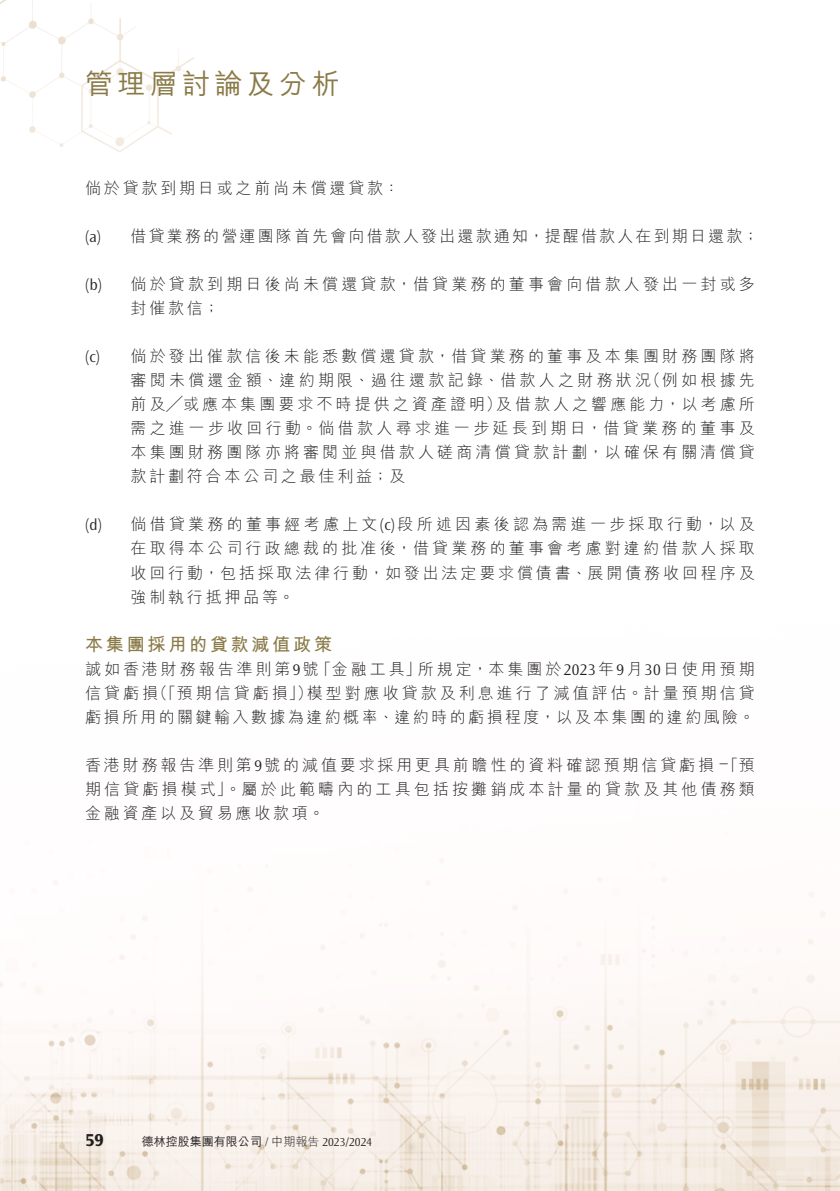
<style>
.page{position:relative;width:840px;height:1191px;background:#fff}
.page>*{position:absolute;margin:0;border:0;box-sizing:border-box;transform-origin:0 0}
.t1{font:500 28px "M Hei HK";letter-spacing:.155em;color:#897a47}
.t2{font:700 18px "M Hei HK";letter-spacing:.155em;color:#897a47}
.t3{font:700 18px "Ocean Sans Std";color:#231f20}
.t4{font:300 16px/24px "M Hei HK";letter-spacing:.19em;color:#231f20}
.t5{font:300 16px/24px "M Hei HK";letter-spacing:.15em;color:#231f20}
.t6{font:300 16px "M Hei HK";letter-spacing:.135em;color:#231f20}
.t7{font:300 16px "Ocean Sans Std";color:#231f20}
.t8{font:500 12px "M Hei HK";color:#231f20}
.s1{font-family:"Ocean Sans Std"}
.s2{font-weight:300}
.s3{font-family:"Ocean Sans Std";font-weight:300}
</style>
<div class="page">
<img style="left:0;top:0;width:839px;height:1191px">
<h1 class="t1" style="left:85px;top:64px;width:256px">管理層討論及分析</h1>
<p class="t4" style="left:85px;top:176px;width:316px">倘於貸款到期日或之前尚未償還貸款：</p>
<p class="t6" style="left:130px;top:228px;width:629px">借貸業務的營運團隊首先會向借款人發出還款通知，提醒借款人在到期日還款;</p>
<p class="t7" style="left:85px;top:228px;width:17px">a( )</p>
<p class="t7" style="left:85px;top:276px;width:18px">b( )</p>
<p class="t7" style="left:85px;top:348px;width:16px">c( )</p>
<p class="t7" style="left:85px;top:516px;width:18px">d( )</p>
<p class="t4" style="left:130px;top:272px;width:625px">倘於貸款到期日後尚未償還貸款，借貸業務的董事會向借款人發出一封或多</p>
<p class="t4" style="left:130px;top:296px;width:90px">封催款信;</p>
<p class="t4" style="left:130px;top:344px;width:625px">倘於發出催款信後未能悉數償還貸款，借貸業務的董事及本集團財務團隊將</p>
<p class="t4" style="left:644px;top:368px;width:111px">（例如根據先</p>
<p class="t4" style="left:495px;top:368px;width:260px;text-indent:-365px">審閱未償還金額、違約期限、過往還款記錄、借款人之財務狀況<br>及借款人之響應能力，以考慮所</p>
<p class="t4" style="left:130px;top:392px;width:625px">前及╱或應本集團要求不時提供之資產證明）<br>需之進一步收回行動。倘借款人尋求進一步延長到期日，借貸業務的董事及本集團財務團隊亦將審閱並與借款人磋商清償貸款計劃，以確保有關清償貸款計劃符合本公司之最佳利益；及</p>
<p class="t4" style="left:130px;top:512px;width:625px">倘借貸業務的董事經考慮上文 段<span class="s1">)c(</span> 所述因素後認為需進一步採取行動，以及</p>
<p class="t4" style="left:130px;top:536px;width:625px;text-align:justify">在取得本公司行政總裁的批准後，借貸業務的董事會考慮對違約借款人採取收回行動，包括採取法律行動，如發出法定要求償債書、展開債務收回程序及強制執行抵押品等。</p>
<p class="t2" style="left:85px;top:631px;width:248px">本集團採用的貸款減值政策</p>
<p class="t4" style="left:417px;top:656px;width:338px">所規定，本集團於<span class="s1">2023</span>年<span class="s1">9</span>月<span class="s1">30</span>日使用預期</p>
<p class="t4" style="left:306px;top:656px;width:449px;text-indent:-221px">誠如香港財務報告準則第<span class="s1">9</span>號<br>模型對應收貸款及利息進行了減值評估。計量預期信貸</p>
<p class="t4" style="left:315px;top:656px;width:107px">「金融工具」</p>
<p class="t5" style="left:85px;top:680px;width:670px">信貸虧損<br>虧損所用的關鍵輸入數據為違約概率、違約時的虧損程度，以及本集團的違約風險。</p>
<p class="t7" style="left:719px;top:754px;width:9px">–</p>
<p class="t4" style="left:152px;top:680px;width:162px">（「預期信貸虧損」）</p>
<p class="t4" style="left:85px;top:752px;width:630px">香港財務報告準則第<span class="s1">9</span>號的減值要求採用更具前瞻性的資料確認預期信貸虧損</p>
<p class="t4" style="left:85px;top:752px;width:671px;text-align:justify;text-indent:637px">「預期信貸虧損模式」。屬於此範疇內的工具包括按攤銷成本計量的貸款及其他債務類金融資產以及貿易應收款項。</p>
<p class="t3" style="left:85px;top:1130px;width:20px">59</p>
<p class="t8" style="left:142px;top:1133px;width:232px">德林控股集團有限公司 <span class="s2">/ 中期報告</span> <span class="s3">2023/2024</span></p>
</div>
